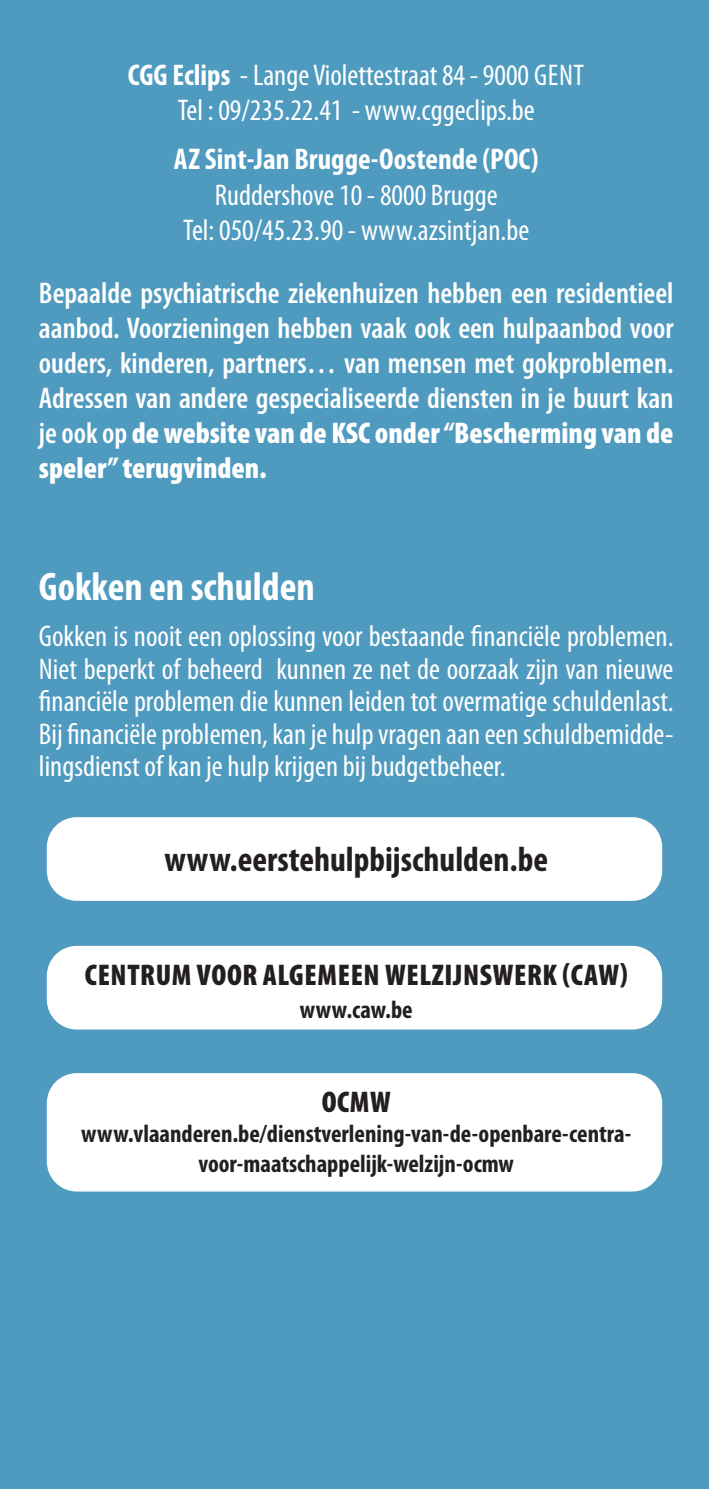
<style>
.page{position:relative;width:709px;height:1489px;background:#fff}
.page>*{position:absolute;margin:0;border:0;box-sizing:border-box;transform-origin:0 0}
.t1{font:700 condensed 40px "Myriad Pro";color:#fff}
.t2{font:700 condensed 35px "Myriad Pro";color:#231f20}
.t3{font:condensed 30px/32.5px "Myriad Pro";color:#fff;text-align:center}
.t4{font:600 condensed 30px/35px "Myriad Pro";color:#fff;text-align:justify}
.t5{font:900 condensed 30px "Myriad Pro";letter-spacing:.02em;color:#231f20}
.t6{font:700 condensed 30px "Myriad Pro";color:#fff}
.t7{font:700 condensed 25px/30px "Myriad Pro";color:#231f20;text-align:center}
.s1{font-weight:700}
.s2{font-weight:900}
</style>
<div class="page">
<div style="left:0;top:0;width:709px;height:1488px;background:#4f9abf"></div>
<div style="left:47px;top:817px;width:615px;height:83px;background:#fff;border-radius:30px"></div>
<div style="left:47px;top:945px;width:615px;height:84px;background:#fff;border-radius:30px"></div>
<div style="left:47px;top:1073px;width:615px;height:118px;background:#fff;border-radius:30px"></div>
<p class="t3" style="left:128px;top:58px;width:458px;line-height:35px"><span class="s1">CGG Eclips</span> - Lange Violettestraat 84 - 9000 GENT<br>Tel : 09/235.22.41 - www.cggeclips.be</p>
<p class="t6" style="left:174px;top:143px;width:366px">AZ Sint-Jan Brugge-Oostende (POC)</p>
<p class="t3" style="left:183px;top:178px;width:347px;line-height:35px">Ruddershove 10 - 8000 Brugge<br>Tel: 050/45.23.90 - www.azsintjan.be</p>
<p class="t4" style="left:39px;top:276px;width:636px">Bepaalde psychiatrische ziekenhuizen hebben een residentieel aanbod. Voorzieningen hebben vaak ook een hulpaanbod voor ouders, kinderen, partners… van mensen met gokproblemen.<br>Adressen van andere gespecialiseerde diensten in je buurt kan je ook op <span class="s2">de website van de KSC onder “Bescherming van de speler” terugvinden.</span></p>
<h1 class="t1" style="left:39px;top:564px;width:277px">Gokken en schulden</h1>
<p class="t3" style="left:39px;top:621px;width:636px;text-align:justify">Gokken is nooit een oplossing voor bestaande financiële problemen.<br>Niet beperkt of beheerd kunnen ze net de oorzaak zijn van nieuwe financiële problemen die kunnen leiden tot overmatige schuldenlast.<br>Bij financiële problemen, kan je hulp vragen aan een schuldbemidde&shy;lingsdienst of kan je hulp krijgen bij budgetbeheer.</p>
<p class="t2" style="left:164px;top:839px;width:385px">www.eerstehulpbijschulden.be</p>
<p class="t5" style="left:85px;top:958px;width:544px">CENTRUM VOOR ALGEMEEN WELZIJNSWERK (CAW)</p>
<p class="t7" style="left:300px;top:994px;width:114px">www.caw.be</p>
<p class="t5" style="left:322px;top:1084px;width:71px">OCMW</p>
<p class="t7" style="left:81px;top:1118px;width:551px">www.vlaanderen.be/dienstverlening-van-de-openbare-centra&shy;voor-maatschappelijk-welzijn-ocmw</p>
</div>
